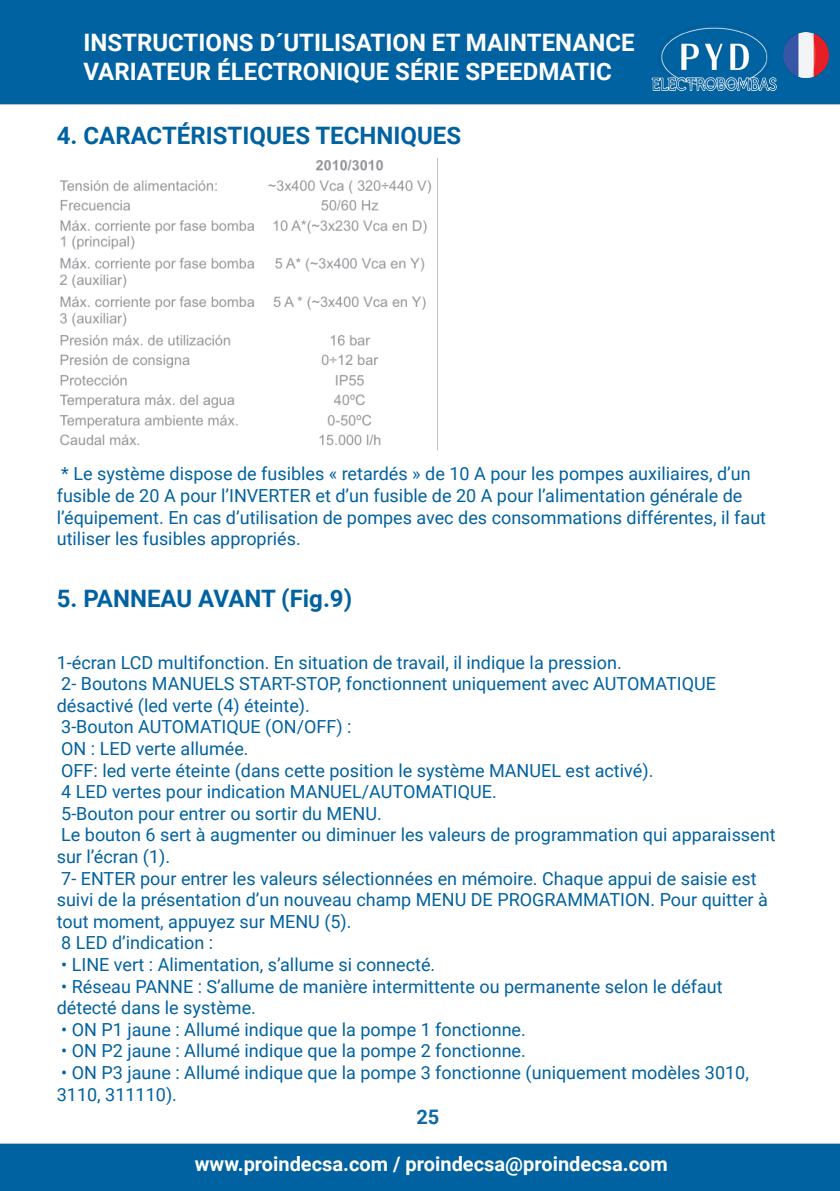
<style>
.page{position:relative;width:840px;height:1191px;background:#fff}
.page>*{position:absolute;margin:0;border:0;box-sizing:border-box;transform-origin:0 0}
.t1{font:700 24px/28.8px "Roboto";color:#fff}
.t2{font:700 24px "Roboto";color:#0062a0}
.t3{font:700 20px "Roboto";color:#fff}
.t4{font:700 20px "Roboto";color:#0f6aa5}
.t5{font:18px/21.6px "Roboto";color:#0062a0}
</style>
<div class="page">
<div style="left:0;top:0;width:839px;height:104px;background:#0062a0"></div>
<div style="left:0;top:1143px;width:839px;height:48px;background:#0062a0"></div>
<img style="left:643px;top:24px;width:139px;height:67px">
<img style="left:782px;top:33px;width:45px;height:45px">
<img style="left:59px;top:159px;width:373px;height:287px">
<h1 class="t1" style="left:83px;top:27px;width:552px">INSTRUCTIONS D´UTILISATION ET MAINTENANCE<br>VARIATEUR ÉLECTRONIQUE SÉRIE SPEEDMATIC</h1>
<p class="t2" style="left:57px;top:119px;width:405px">4. CARACTÉRISTIQUES TECHNIQUES</p>
<p class="t5" style="left:57px;top:462px;width:710px">* Le système dispose de fusibles « retardés » de 10 A pour les pompes auxiliaires, d’un fusible de 20 A pour l’INVERTER et d’un fusible de 20 A pour l’alimentation générale de l’équipement. En cas d’utilisation de pompes avec des consommations différentes, il faut utiliser les fusibles appropriés.</p>
<p class="t2" style="left:57px;top:581px;width:297px">5. PANNEAU AVANT (Fig.9)</p>
<p class="t5" style="left:57px;top:650px;width:566px">1-écran LCD multifonction. En situation de travail, il indique la pression.</p>
<p class="t5" style="left:57px;top:672px;width:660px">2- Boutons MANUELS START-STOP, fonctionnent uniquement avec AUTOMATIQUE désactivé (led verte (4) éteinte).</p>
<p class="t5" style="left:61px;top:715px;width:291px">3-Bouton AUTOMATIQUE (ON/OFF) :</p>
<p class="t5" style="left:61px;top:737px;width:189px">ON : LED verte allumée.</p>
<p class="t5" style="left:61px;top:758px;width:593px">OFF: led verte éteinte (dans cette position le système MANUEL est activé).</p>
<p class="t5" style="left:61px;top:780px;width:437px">4 LED vertes pour indication MANUEL/AUTOMATIQUE.</p>
<p class="t5" style="left:61px;top:802px;width:322px">5-Bouton pour entrer ou sortir du MENU.</p>
<p class="t5" style="left:57px;top:823px;width:720px">Le bouton 6 sert à augmenter ou diminuer les valeurs de programmation qui apparaissent sur l’écran (1).</p>
<p class="t5" style="left:57px;top:866px;width:712px">7- ENTER pour entrer les valeurs sélectionnées en mémoire. Chaque appui de saisie est suivi de la présentation d’un nouveau champ MENU DE PROGRAMMATION. Pour quitter à tout moment, appuyez sur MENU (5).</p>
<p class="t5" style="left:61px;top:931px;width:153px">8 LED d’indication :</p>
<p class="t5" style="left:61px;top:953px;width:375px">• LINE vert : Alimentation, s’allume si connecté.</p>
<p class="t5" style="left:57px;top:974px;width:667px">• Réseau PANNE : S’allume de manière intermittente ou permanente selon le défaut détecté dans le système.</p>
<p class="t5" style="left:61px;top:1018px;width:466px">• ON P1 jaune : Allumé indique que la pompe 1 fonctionne.</p>
<p class="t5" style="left:61px;top:1039px;width:466px">• ON P2 jaune : Allumé indique que la pompe 2 fonctionne.</p>
<p class="t5" style="left:57px;top:1061px;width:693px">• ON P3 jaune : Allumé indique que la pompe 3 fonctionne (uniquement modèles 3010,<br>3110, 311110).</p>
<p class="t4" style="left:416px;top:1103px;width:24px">25</p>
<p class="t3" style="left:195px;top:1150px;width:474px">www.proindecsa.com / proindecsa@proindecsa.com</p>
</div>
